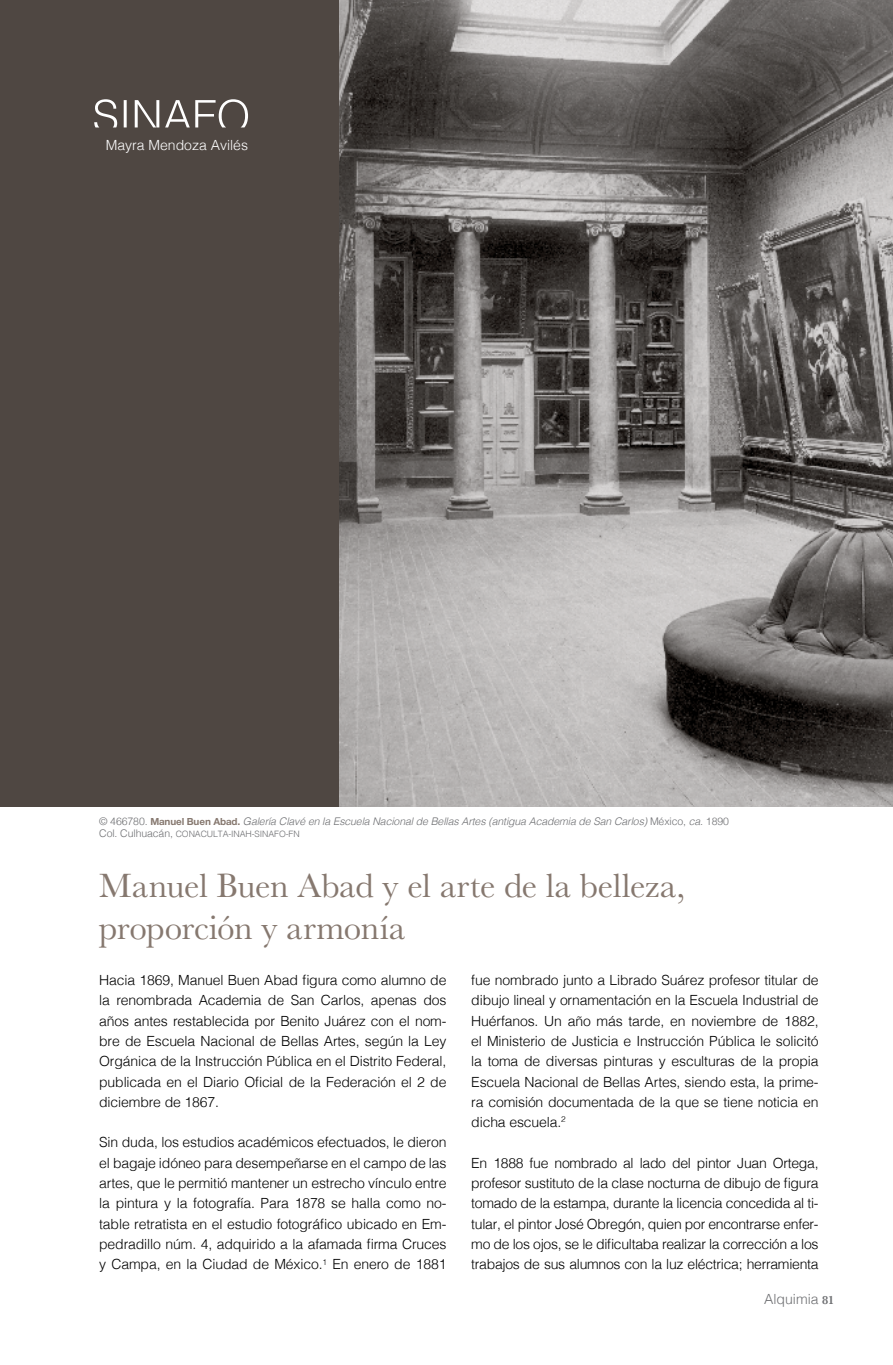
<style>
.page{position:relative;width:893px;height:1365px;background:#fff}
.page>*{position:absolute;margin:0;border:0;box-sizing:border-box;transform-origin:0 0}
.t1{font:35px/42px "Baskerville";letter-spacing:-.005em;color:#86786f}
.t2{font:300 14px/20.3px "Helvetica";letter-spacing:-.01em;color:#000;text-align:justify}
.t3{font:300 14px "Helvetica";color:#fff}
.t4{font:300 14px "Helvetica";color:#6d6e71}
.t5{font:italic 300 10.5px "Helvetica";letter-spacing:-.01em;color:#6d6e71}
.t6{font:300 8.75px "Helvetica";letter-spacing:-.01em;color:#6d6e71}
.s1{font-style:normal}
.s2{font-family:"Nimbus San Nov T";font-weight:700;font-style:normal;color:#86786f}
.s3{font-size:10.5px}
.s4{font-family:"Baskerville";font-weight:600;font-size:12.25px}
</style>
<div class="page">
<div style="left:0;top:0;width:893px;height:806px;background:#4f4742"></div>
<img style="left:340px;top:0;width:553px;height:806px">
<svg style="left:94px;top:99px;width:154px;height:28px"></svg>
<p class="t3" style="left:106px;top:133px;width:144px">Mayra Mendoza Avilés</p>
<p class="t5" style="left:99px;top:812px;width:631px"><span class="s1">© 466780.</span> <span class="s2">Manuel Buen Abad.</span> Galería Clavé en la Escuela Nacional de Bellas Artes (antigua Academia de San Carlos) <span class="s1">México,</span> ca. <span class="s1">1890</span></p>
<p class="t6" style="left:99px;top:826px;width:202px"><span class="s3">Col. Culhuacán,</span> CONACULTA-INAH-SINAFO-FN</p>
<h1 class="t1" style="left:99px;top:864px;width:587px">Manuel Buen Abad y el arte de la belleza, proporción y armonía</h1>
<p class="t2" style="left:99px;top:968px;width:349px">Hacia 1869, Manuel Buen Abad figura como alumno de la renombrada Academia de San Carlos, apenas dos años antes restablecida por Benito Juárez con el nom&shy;bre de Escuela Nacional de Bellas Artes, según la Ley Orgánica de la Instrucción Pública en el Distrito Federal, publicada en el Diario Oficial de la Federación el 2 de diciembre de 1867.</p>
<p class="t2" style="left:99px;top:1131px;width:349px">Sin duda, los estudios académicos efectuados, le dieron el bagaje idóneo para desempeñarse en el campo de las artes, que le permitió mantener un estrecho vínculo entre la pintura y la fotografía. Para 1878 se halla como no&shy;table retratista en el estudio fotográfico ubicado en Em&shy;pedradillo núm. 4, adquirido a la afamada firma Cruces y Campa, en la Ciudad de México.<sup>1</sup> En enero de 1881</p>
<p class="t2" style="left:471px;top:968px;width:349px">fue nombrado junto a Librado Suárez profesor titular de dibujo lineal y ornamentación en la Escuela Industrial de Huérfanos. Un año más tarde, en noviembre de 1882, el Ministerio de Justicia e Instrucción Pública le solicitó la toma de diversas pinturas y esculturas de la propia Escuela Nacional de Bellas Artes, siendo esta, la prime&shy;ra comisión documentada de la que se tiene noticia en dicha escuela.<sup>2</sup></p>
<p class="t2" style="left:471px;top:1151px;width:349px">En 1888 fue nombrado al lado del pintor Juan Ortega, profesor sustituto de la clase nocturna de dibujo de figura tomado de la estampa, durante la licencia concedida al ti&shy;tular, el pintor José Obregón, quien por encontrarse enfer&shy;mo de los ojos, se le dificultaba realizar la corrección a los trabajos de sus alumnos con la luz eléctrica; herramienta</p>
<p class="t4" style="left:764px;top:1286px;width:72px">Alquimia <span class="s4">81</span></p>
</div>
